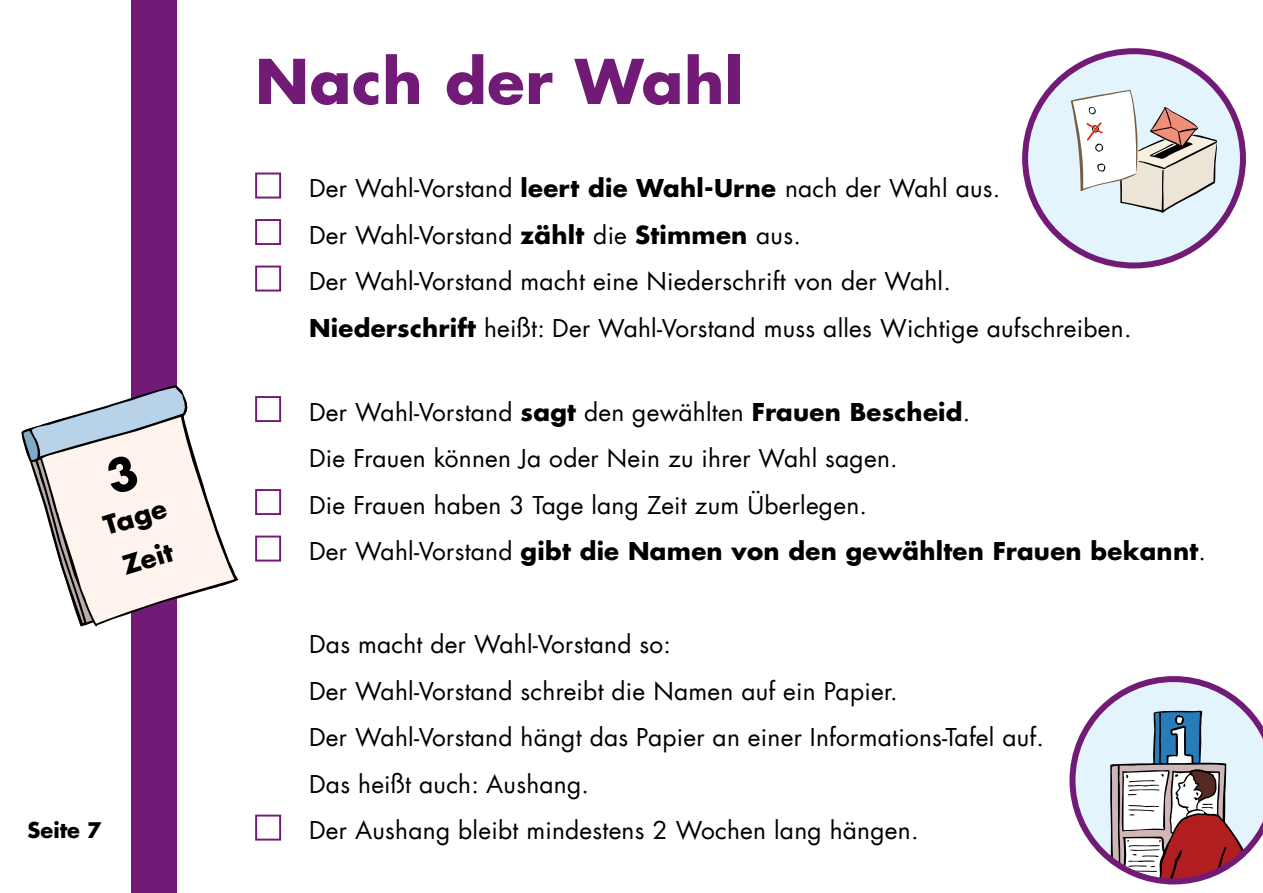
<style>
.page{position:relative;width:1263px;height:893px;background:#fff}
.page>*{position:absolute;margin:0;border:0;box-sizing:border-box;transform-origin:0 0}
.t1{font:700 60px "Futura Com";letter-spacing:.01em;color:#711b76}
.t2{font:700 25.5px/43.5px "Futura Com";color:#000}
.t3{font:24px/46.5px "Futura Com";letter-spacing:.01em;color:#000}
.t4{font:700 21px "Futura Com";color:#000}
.s1{font-weight:700}
</style>
<div class="page">
<div style="left:132px;top:0;width:45px;height:893px;background:#711b76"></div>
<div style="left:255px;top:173px;width:26px;height:26px;border:2px solid #711b76"></div>
<div style="left:255px;top:219px;width:26px;height:26px;border:2px solid #711b76"></div>
<div style="left:255px;top:266px;width:26px;height:26px;border:2px solid #711b76"></div>
<div style="left:255px;top:396px;width:26px;height:26px;border:2px solid #711b76"></div>
<div style="left:255px;top:489px;width:26px;height:26px;border:2px solid #711b76"></div>
<div style="left:255px;top:536px;width:26px;height:26px;border:2px solid #711b76"></div>
<div style="left:255px;top:815px;width:26px;height:26px;border:2px solid #711b76"></div>
<div style="left:1025px;top:51px;width:218px;height:214px;background:#e3f4fd;border-radius:50%"></div>
<svg style="left:1071px;top:90px;width:146px;height:123px"></svg>
<div style="left:1022px;top:48px;width:224px;height:220px;border:6px solid #711b76;border-radius:50%"></div>
<svg style="left:1069px;top:676px;width:194px;height:208px"></svg>
<svg style="left:23px;top:388px;width:211px;height:236px"></svg>
<p class="t2" style="left:98px;top:504px;width:66px;rotate:-17deg">Tage<br>Zeit</p>
<p class="t4" style="left:28px;top:814px;width:76px">Seite 7</p>
<h1 class="t1" style="left:255px;top:35px;width:490px">Nach der Wahl</h1>
<p class="t3" style="left:309px;top:165px;width:824px">Der Wahl-Vorstand <span class="s1">leert die Wahl-Urne</span> nach der Wahl aus.<br>Der Wahl-Vorstand <span class="s1">zählt</span> die <span class="s1">Stimmen</span> aus.<br>Der Wahl-Vorstand macht eine Niederschrift von der Wahl.<br><span class="s1">Niederschrift</span> heißt: Der Wahl-Vorstand muss alles Wichtige aufschreiben.</p>
<p class="t3" style="left:309px;top:388px;width:898px">Der Wahl-Vorstand <span class="s1">sagt</span> den gewählten <span class="s1">Frauen Bescheid</span>.<br>Die Frauen können Ja oder Nein zu ihrer Wahl sagen.<br>Die Frauen haben 3 Tage lang Zeit zum Überlegen.<br>Der Wahl-Vorstand <span class="s1">gibt die Namen von den gewählten Frauen bekannt</span>.</p>
<p class="t3" style="left:309px;top:621px;width:736px">Das macht der Wahl-Vorstand so:<br>Der Wahl-Vorstand schreibt die Namen auf ein Papier.<br>Der Wahl-Vorstand hängt das Papier an einer Informations-Tafel auf.<br>Das heißt auch: Aushang.<br>Der Aushang bleibt mindestens 2 Wochen lang hängen.</p>
</div>
